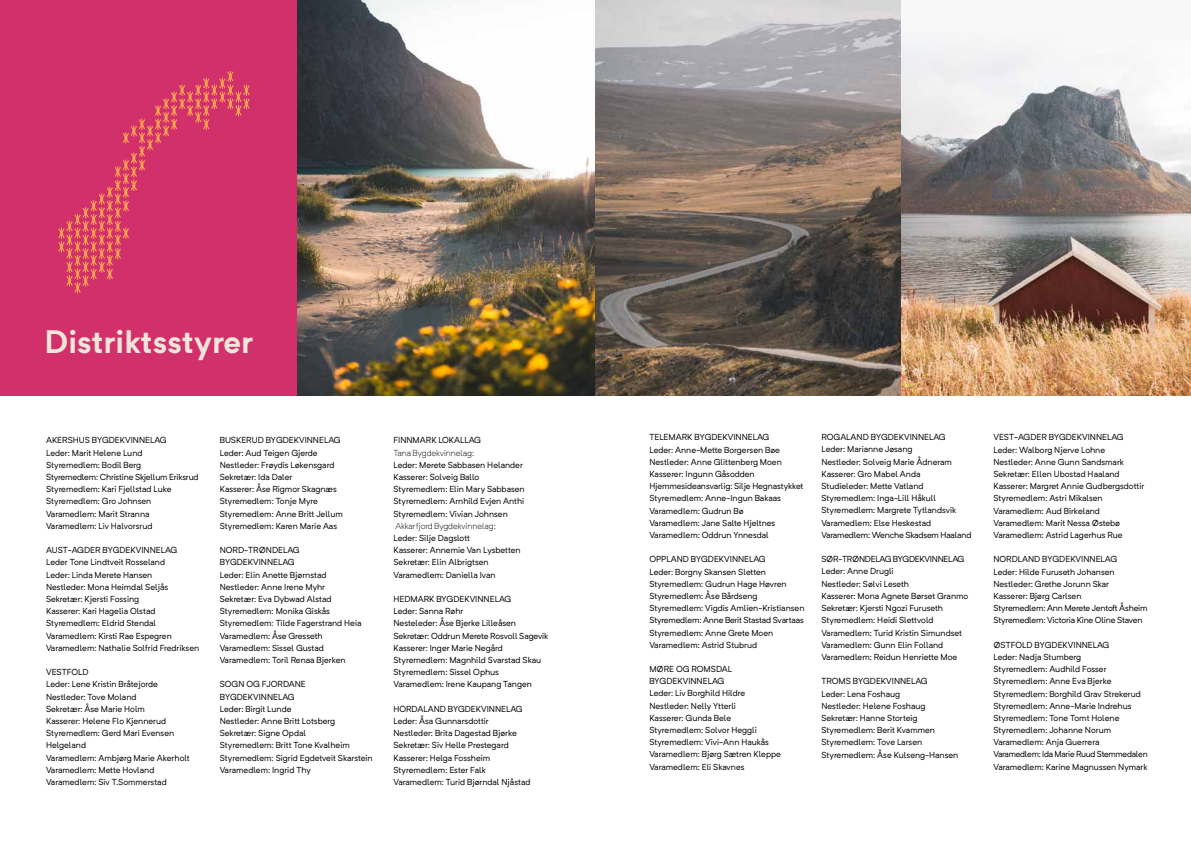
<style>
.page{position:relative;width:1191px;height:842px;background:#fff}
.page>*{position:absolute;margin:0;border:0;box-sizing:border-box;transform-origin:0 0}
.t1{font:700 32px "Neutrif Pro";color:#efe5da}
.t2{font:8.6px/12.2px "Neutrif Pro";color:#000}
.t3{font:300 8.6px "Neutrif Pro";color:#000}
</style>
<div class="page">
<div style="left:0;top:0;width:298px;height:395px;background:#d1306a"></div>
<img style="left:298px;top:0;width:297px;height:395px">
<svg style="left:595px;top:0;width:306px;height:395px;background:#7f756e"></svg>
<div style="left:901px;top:0;width:290px;height:395px;background:#f8f8f8"></div>
<img style="left:901px;top:57px;width:290px;height:338px">
<svg style="left:58px;top:71px;width:192px;height:222px"></svg>
<h1 class="t1" style="left:45px;top:320px;width:210px">Distriktsstyrer</h1>
<p class="t2" style="left:46px;top:434px;width:154px">AKERSHUS BYGDEKVINNELAG<br>Leder: Marit Helene Lund<br>Styremedlem: Bodil Berg<br>Styremedlem: Christine Skjellum Eriksrud<br>Styremedlem: Kari Fjellstad Luke<br>Styremedlem: Gro Johnsen<br>Varamedlem: Marit Stranna<br>Varamedlem: Liv Halvorsrud</p>
<p class="t2" style="left:46px;top:544px;width:155px">AUST-AGDER BYGDEKVINNELAG<br>Leder Tone Lindtveit Rosseland<br>Leder: Linda Merete Hansen<br>Nestleder: Mona Heimdal Seljås<br>Sekretær: Kjersti Fossing<br>Kasserer: Kari Hagelia Olstad<br>Styremedlem: Eldrid Stendal<br>Varamedlem: Kirsti Rae Espegren<br>Varamedlem: Nathalie Solfrid Fredriksen</p>
<p class="t2" style="left:46px;top:666px;width:145px">VESTFOLD<br>Leder: Lene Kristin Bråtejorde<br>Nestleder: Tove Moland<br>Sekretær: Åse Marie Holm<br>Kasserer: Helene Flo Kjennerud<br>Styremedlem: Gerd Mari Evensen<br>Helgeland<br>Varamedlem: Ambjørg Marie Akerholt<br>Varamedlem: Mette Hovland<br>Varamedlem: Siv T.Sommerstad</p>
<p class="t2" style="left:220px;top:434px;width:125px">BUSKERUD BYGDEKVINNELAG<br>Leder: Aud Teigen Gjerde<br>Nestleder: Frøydis Løkensgard<br>Sekretær: Ida Daler<br>Kasserer: Åse Rigmor Skagnæs<br>Styremedlem: Tonje Myre<br>Styremedlem: Anne Britt Jellum<br>Styremedlem: Karen Marie Aas</p>
<p class="t2" style="left:220px;top:544px;width:143px">NORD-TRØNDELAG<br>BYGDEKVINNELAG<br>Leder: Elin Anette Bjørnstad<br>Nestleder: Anne Irene Myhr<br>Sekretær: Eva Dybwad Alstad<br>Styremedlem: Monika Giskås<br>Styremedlem: Tilde Fagerstrand Heia<br>Varamedlem: Åse Gresseth<br>Varamedlem: Sissel Gustad<br>Varamedlem: Toril Renaa Bjerken</p>
<p class="t2" style="left:220px;top:678px;width:154px">SOGN OG FJORDANE<br>BYGDEKVINNELAG<br>Leder: Birgit Lunde<br>Nestleder: Anne Britt Lotsberg<br>Sekretær: Signe Opdal<br>Styremedlem: Britt Tone Kvalheim<br>Styremedlem: Sigrid Egdetveit Skarstein<br>Varamedlem: Ingrid Thy</p>
<p class="t2" style="left:393px;top:434px;width:89px">FINNMARK LOKALLAG</p>
<p class="t3" style="left:393px;top:447px;width:82px">Tana Bygdekvinnelag:</p>
<p class="t2" style="left:393px;top:458px;width:133px">Leder: Merete Sabbasen Helander<br>Kasserer: Solveig Ballo<br>Styremedlem: Elin Mary Sabbasen<br>Styremedlem: Arnhild Evjen Anthi<br>Styremedlem: Vivian Johnsen</p>
<p class="t3" style="left:395px;top:520px;width:102px">Akkarfjord Bygdekvinnelag:</p>
<p class="t2" style="left:393px;top:532px;width:129px">Leder: Silje Dagslott<br>Kasserer: Annemie Van Lysbetten<br>Sekretær: Elin Albrigtsen<br>Varamedlem: Daniella Ivan</p>
<p class="t2" style="left:393px;top:593px;width:156px">HEDMARK BYGDEKVINNELAG<br>Leder: Sanna Røhr<br>Nesteleder: Åse Bjerke Lilleåsen<br>Sekretær: Oddrun Merete Rosvoll Sagevik<br>Kasserer: Inger Marie Negård<br>Styremedlem: Magnhild Svarstad Skau<br>Styremedlem: Sissel Ophus<br>Varamedlem: Irene Kaupang Tangen</p>
<p class="t2" style="left:393px;top:703px;width:138px">HORDALAND BYGDEKVINNELAG<br>Leder: Åsa Gunnarsdottir<br>Nestleder: Brita Dagestad Bjørke<br>Sekretær: Siv Helle Prestegard<br>Kasserer: Helga Fossheim<br>Styremedlem: Ester Falk<br>Varamedlem: Turid Bjørndal Njåstad</p>
<p class="t2" style="left:649px;top:431px;width:156px">TELEMARK BYGDEKVINNELAG<br>Leder: Anne-Mette Borgersen Bøe<br>Nestleder: Anne Glittenberg Moen<br>Kasserer: Ingunn Gåsodden<br>Hjemmesideansvarlig: Silje Hegnastykket<br>Styremedlem: Anne-Ingun Bakaas<br>Varamedlem: Gudrun Bø<br>Varamedlem: Jane Salte Hjeltnes<br>Varamedlem: Oddrun Ynnesdal</p>
<p class="t2" style="left:649px;top:553px;width:157px">OPPLAND BYGDEKVINNELAG<br>Leder: Borgny Skansen Sletten<br>Styremedlem: Gudrun Hage Høvren<br>Styremedlem: Åse Bårdseng<br>Styremedlem: Vigdis Amlien-Kristiansen<br>Styremedlem: Anne Berit Stastad Svartaas<br>Styremedlem: Anne Grete Moen<br>Varamedlem: Astrid Stubrud</p>
<p class="t2" style="left:649px;top:663px;width:133px">MØRE OG ROMSDAL<br>BYGDEKVINNELAG<br>Leder: Liv Borghild Hildre<br>Nestleder: Nelly Ytterli<br>Kasserer: Gunda Bele<br>Styremedlem: Solvor Heggli<br>Styremedlem: Vivi-Ann Haukås<br>Varamedlem: Bjørg Sætren Kleppe<br>Varamedlem: Eli Skavnes</p>
<p class="t2" style="left:821px;top:431px;width:152px">ROGALAND BYGDEKVINNELAG<br>Leder: Marianne Jøsang<br>Nestleder: Solveig Marie Ådneram<br>Kasserer: Gro Mabel Anda<br>Studieleder: Mette Vatland<br>Styremedlem: Inga-Lill Håkull<br>Styremedlem: Margrete Tytlandsvik<br>Varamedlem: Else Heskestad<br>Varamedlem: Wenche Skadsem Haaland</p>
<p class="t2" style="left:821px;top:553px;width:148px">SØR-TRØNDELAG BYGDEKVINNELAG<br>Leder: Anne Drugli<br>Nestleder: Sølvi Leseth<br>Kasserer: Mona Agnete Børset Granmo<br>Sekretær: Kjersti Ngozi Furuseth<br>Styremedlem: Heidi Slettvold<br>Varamedlem: Turid Kristin Simundset<br>Varamedlem: Gunn Elin Folland<br>Varamedlem: Reidun Henriette Moe</p>
<p class="t2" style="left:821px;top:675px;width:138px">TROMS BYGDEKVINNELAG<br>Leder: Lena Foshaug<br>Nestleder: Helene Foshaug<br>Sekretær: Hanne Storteig<br>Styremedlem: Berit Kvammen<br>Styremedlem: Tove Larsen<br>Styremedlem: Åse Kulseng-Hansen</p>
<p class="t2" style="left:993px;top:431px;width:152px">VEST-AGDER BYGDEKVINNELAG<br>Leder: Walborg Njerve Lohne<br>Nestleder: Anne Gunn Sandsmark<br>Sekretær: Ellen Ubostad Haaland<br>Kasserer: Margret Annie Gudbergsdottir<br>Styremedlem: Astri Mikalsen<br>Varamedlem: Aud Birkeland<br>Varamedlem: Marit Nessa Østebø<br>Varamedlem: Astrid Lagerhus Rue</p>
<p class="t2" style="left:993px;top:553px;width:156px">NORDLAND BYGDEKVINNELAG<br>Leder: Hilde Furuseth Johansen<br>Nestleder: Grethe Jorunn Skar<br>Kasserer: Bjørg Carlsen<br>Styremedlem: Ann Merete Jentoft Åsheim<br>Styremedlem: Victoria Kine Oline Staven</p>
<p class="t2" style="left:993px;top:638px;width:156px">ØSTFOLD BYGDEKVINNELAG<br>Leder: Nadja Stumberg<br>Styremedlem: Audhild Fosser<br>Styremedlem: Anne Eva Bjerke<br>Styremedlem: Borghild Grav Strekerud<br>Styremedlem: Anne-Marie Indrehus<br>Styremedlem: Tone Tomt Holene<br>Styremedlem: Johanne Norum<br>Varamedlem: Anja Guerrera<br>Varamedlem: Ida Marie Ruud Stemmedalen<br>Varamedlem: Karine Magnussen Nymark</p>
</div>
